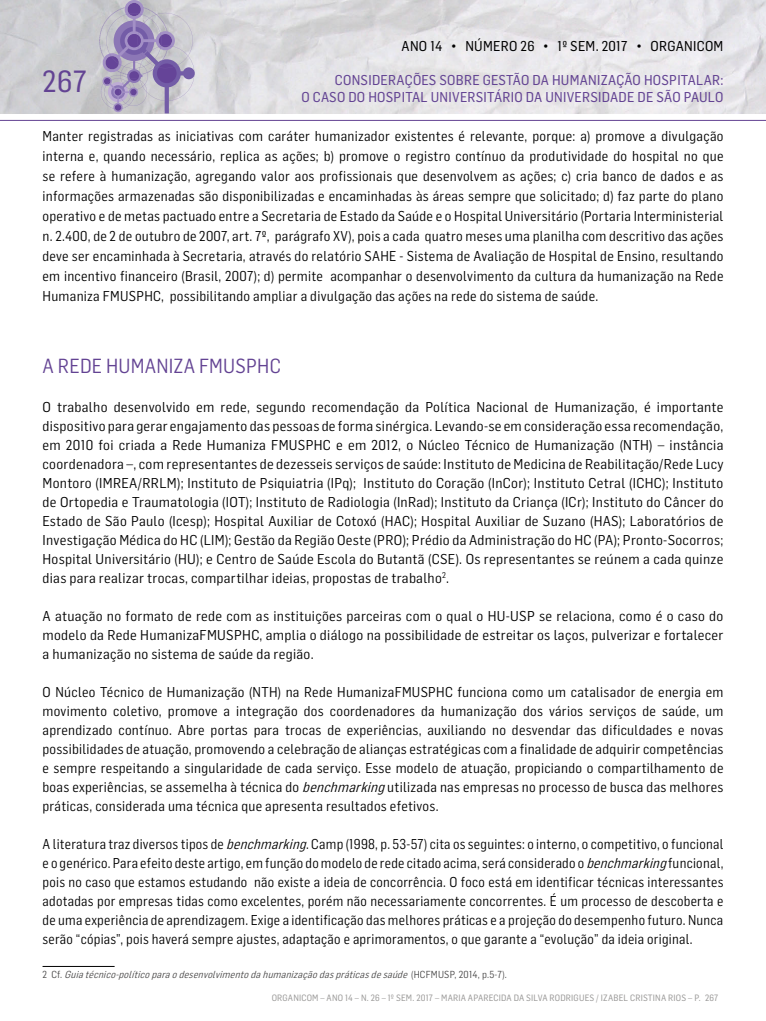
<style>
.page{position:relative;width:766px;height:1021px;background:#fff}
.page>*{position:absolute;margin:0;border:0;box-sizing:border-box;transform-origin:0 0}
.t1{font:30px "Flama Semicondensed Basic";color:#634393}
.t2{font:20px "Flama Semicondensed";letter-spacing:.01em;color:#634393}
.t3{font:14px/19px "Flama Semicondensed";letter-spacing:.02em;color:#000;text-align:justify}
.t4{font:14px/16.8px "Flama Semicondensed Basic";letter-spacing:.02em;color:#634393;text-align:right}
.t5{font:14px "Flama Semicondensed Basic";letter-spacing:.02em;color:#000}
.t6{font:italic 10px "Flama Semicondensed";color:#494848}
.t7{font:9px "Flama Semicondensed Basic";letter-spacing:.02em;color:#9c9b9a}
.s1{font-style:italic}
.s2{font-style:normal}
</style>
<div class="page">
<img style="left:0;top:0;width:765px;height:113px">
<hr style="left:0;top:120px;width:765px;height:1px;background:#634393">
<hr style="left:43px;top:965px;width:72px;height:1px;background:#000">
<svg style="left:99px;top:0;width:96px;height:113px;background:#b0a7c2"></svg>
<p class="t5" style="left:401px;top:37px;width:323px">ANO 14 • NÚMERO 26 • 1º SEM. 2017 • ORGANICOM</p>
<p class="t4" style="left:301px;top:71px;width:423px">CONSIDERAÇÕES SOBRE GESTÃO DA HUMANIZAÇÃO HOSPITALAR:<br>O CASO DO HOSPITAL UNIVERSITÁRIO DA UNIVERSIDADE DE SÃO PAULO</p>
<h1 class="t1" style="left:43px;top:62px;width:46px">267</h1>
<p class="t3" style="left:43px;top:125px;width:682px;line-height:20px">Manter registradas as iniciativas com caráter humanizador existentes é relevante, porque: a) promove a divulgação interna e, quando necessário, replica as ações; b) promove o registro contínuo da produtividade do hospital no que se refere à humanização, agregando valor aos profissionais que desenvolvem as ações; c) cria banco de dados e as informações armazenadas são disponibilizadas e encaminhadas às áreas sempre que solicitado; d) faz parte do plano operativo e de metas pactuado entre a Secretaria de Estado da Saúde e o Hospital Universitário (Portaria Interministerial n. 2.400, de 2 de outubro de 2007, art. 7º, parágrafo XV), pois a cada quatro meses uma planilha com descritivo das ações deve ser encaminhada à Secretaria, através do relatório SAHE - Sistema de Avaliação de Hospital de Ensino, resultando em incentivo financeiro (Brasil, 2007); d) permite acompanhar o desenvolvimento da cultura da humanização na Rede Humaniza FMUSPHC, possibilitando ampliar a divulgação das ações na rede do sistema de saúde.</p>
<h2 class="t2" style="left:43px;top:353px;width:240px">A REDE HUMANIZA FMUSPHC</h2>
<p class="t3" style="left:43px;top:397px;width:682px">O trabalho desenvolvido em rede, segundo recomendação da Política Nacional de Humanização, é importante dispositivo para gerar engajamento das pessoas de forma sinérgica. Levando-se em consideração essa recomendação, em 2010 foi criada a Rede Humaniza FMUSPHC e em 2012, o Núcleo Técnico de Humanização (NTH) – instância coordenadora –, com representantes de dezesseis serviços de saúde: Instituto de Medicina de Reabilitação/Rede Lucy Montoro (IMREA/RRLM); Instituto de Psiquiatria (IPq); Instituto do Coração (InCor); Instituto Cetral (ICHC); Instituto de Ortopedia e Traumatologia (IOT); Instituto de Radiologia (InRad); Instituto da Criança (ICr); Instituto do Câncer do Estado de São Paulo (Icesp); Hospital Auxiliar de Cotoxó (HAC); Hospital Auxiliar de Suzano (HAS); Laboratórios de Investigação Médica do HC (LIM); Gestão da Região Oeste (PRO); Prédio da Administração do HC (PA); Pronto-Socorros; Hospital Universitário (HU); e Centro de Saúde Escola do Butantã (CSE). Os representantes se reúnem a cada quinze dias para realizar trocas, compartilhar ideias, propostas de trabalho<sup>2</sup>.</p>
<p class="t3" style="left:43px;top:606px;width:682px">A atuação no formato de rede com as instituições parceiras com o qual o HU-USP se relaciona, como é o caso do modelo da Rede HumanizaFMUSPHC, amplia o diálogo na possibilidade de estreitar os laços, pulverizar e fortalecer a humanização no sistema de saúde da região.</p>
<p class="t3" style="left:43px;top:682px;width:682px">O Núcleo Técnico de Humanização (NTH) na Rede HumanizaFMUSPHC funciona como um catalisador de energia em movimento coletivo, promove a integração dos coordenadores da humanização dos vários serviços de saúde, um aprendizado contínuo. Abre portas para trocas de experiências, auxiliando no desvendar das dificuldades e novas possibilidades de atuação, promovendo a celebração de alianças estratégicas com a finalidade de adquirir competências e sempre respeitando a singularidade de cada serviço. Esse modelo de atuação, propiciando o compartilhamento de boas experiências, se assemelha à técnica do <span class="s1">benchmarking</span>utilizada nas empresas no processo de busca das melhores práticas, considerada uma técnica que apresenta resultados efetivos.</p>
<p class="t3" style="left:43px;top:834px;width:682px">A literatura traz diversos tipos de <span class="s1">benchmarking</span>. Camp (1998, p. 53-57) cita os seguintes: o interno, o competitivo, o funcional e o genérico. Para efeito deste artigo, em função do modelo de rede citado acima, será considerado o <span class="s1">benchmarking</span>funcional, pois no caso que estamos estudando não existe a ideia de concorrência. O foco está em identificar técnicas interessantes adotadas por empresas tidas como excelentes, porém não necessariamente concorrentes. É um processo de descoberta e de uma experiência de aprendizagem. Exige a identificação das melhores práticas e a projeção do desempenho futuro. Nunca serão “cópias”, pois haverá sempre ajustes, adaptação e aprimoramentos, o que garante a “evolução” da ideia original.</p>
<p class="t6" style="left:43px;top:968px;width:465px"><span class="s2">2 C f .</span> Guiatécnico-políticoparaodesenvolvimentodahumanizaçãodaspráticasdesaúde <span class="s2">( H C F M U S P , 2 0 1 4 , p . 5 - 7 ) .</span></p>
<p class="t7" style="left:272px;top:992px;width:448px">ORGANICOM – ANO 14 – N. 26 – 1º SEM. 2017 – MARIA APARECIDA DA SILVA RODRIGUES / IZABEL CRISTINA RIOS – P. 267</p>
</div>
